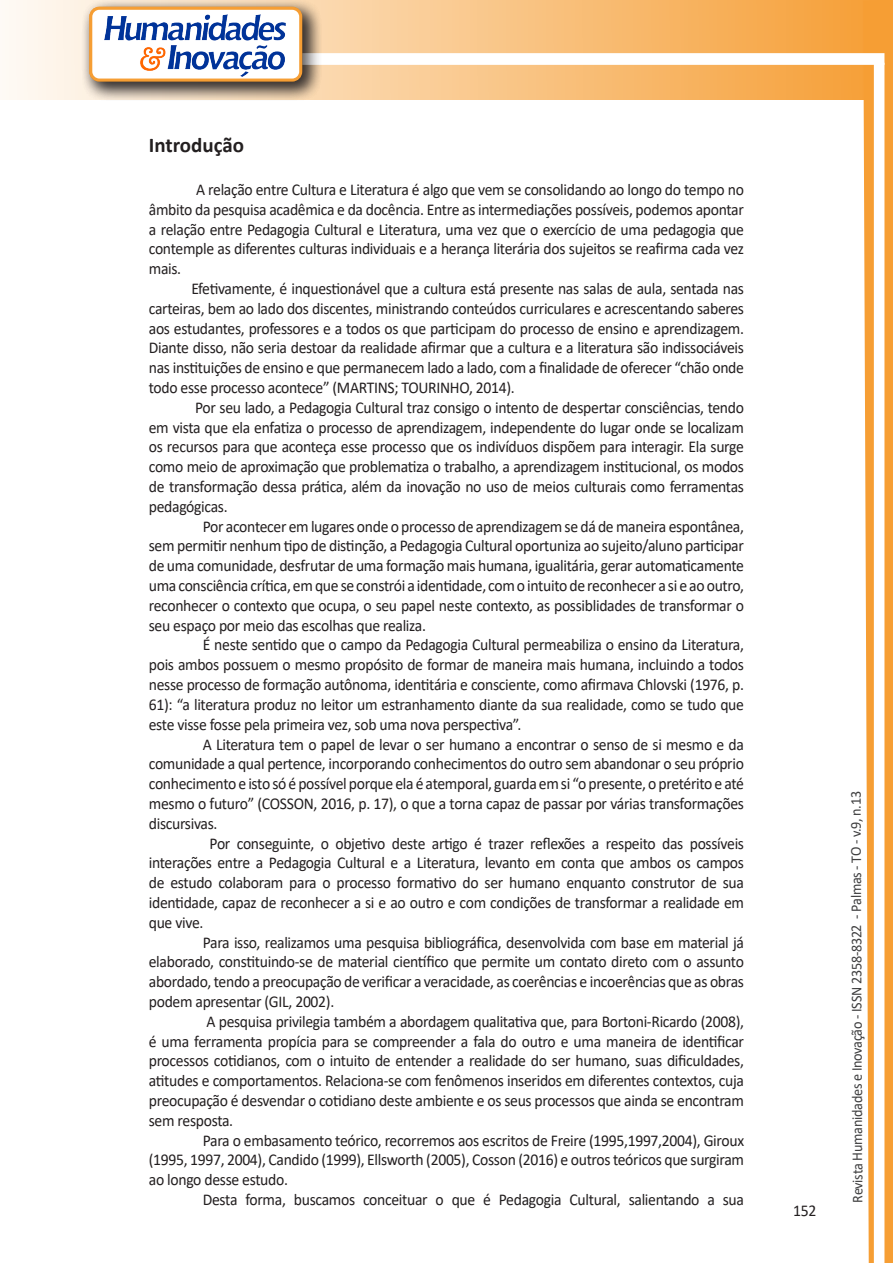
<style>
.page{position:relative;width:893px;height:1263px;background:#fff}
.page>*{position:absolute;margin:0;border:0;box-sizing:border-box;transform-origin:0 0}
.Titulo_2{font:700 21px "Calibri";color:#231f20}
.texto{font:16.5px/19.8px "Calibri";letter-spacing:-.02em;color:#231f20;text-align:justify;scale:.95 1}
.t1{font:15px "Calibri";letter-spacing:-.025em;color:#3e3e3f;scale:.95 1}
</style>
<div class="page">
<svg style="left:5px;top:0;width:858px;height:100px;background:#f9c484"></svg>
<div style="left:302px;top:53px;width:582px;height:12px;background:#fff;border:2px solid #fff"></div>
<svg style="left:863px;top:0;width:30px;height:1263px"></svg>
<div style="left:81px;top:0;width:241px;height:102px;background:#231f20;opacity:.75"></div>
<div style="left:91px;top:8px;width:210px;height:72px;background:#fff;border-radius:9px"></div>
<img style="left:104px;top:14px;width:181px;height:62px">
<div style="left:89px;top:7px;width:213px;height:75px;border:3px solid #f69e34;border-radius:9px"></div>
<p class="Titulo_2" style="left:149px;top:130px;width:97px">Introdução</p>
<p class="texto" style="left:149px;top:179px;width:628px;text-indent:47px">A relação entre Cultura e Literatura é algo que vem se consolidando ao longo do tempo no âmbito da pesquisa acadêmica e da docência. Entre as intermediações possíveis, podemos apontar a relação entre Pedagogia Cultural e Literatura, uma vez que o exercício de uma pedagogia que contemple as diferentes culturas individuais e a herança literária dos sujeitos se reafirma cada vez mais.</p>
<p class="texto" style="left:149px;top:278px;width:628px;text-indent:43px">Efetivamente, é inquestionável que a cultura está presente nas salas de aula, sentada nas carteiras, bem ao lado dos discentes, ministrando conteúdos curriculares e acrescentando saberes aos estudantes, professores e a todos os que participam do processo de ensino e aprendizagem.<br>Diante disso, não seria destoar da realidade afirmar que a cultura e a literatura são indissociáveis nas instituições de ensino e que permanecem lado a lado, com a finalidade de oferecer “chão onde todo esse processo acontece” (MARTINS; TOURINHO, 2014).</p>
<p class="texto" style="left:149px;top:397px;width:628px;text-indent:46px">Por seu lado, a Pedagogia Cultural traz consigo o intento de despertar consciências, tendo em vista que ela enfatiza o processo de aprendizagem, independente do lugar onde se localizam os recursos para que aconteça esse processo que os indivíduos dispõem para interagir. Ela surge como meio de aproximação que problematiza o trabalho, a aprendizagem institucional, os modos de transformação dessa prática, além da inovação no uso de meios culturais como ferramentas pedagógicas.</p>
<p class="texto" style="left:149px;top:516px;width:628px;text-indent:54px">Por acontecer em lugares onde o processo de aprendizagem se dá de maneira espontânea, sem permitir nenhum tipo de distinção, a Pedagogia Cultural oportuniza ao sujeito/aluno participar de uma comunidade, desfrutar de uma formação mais humana, igualitária, gerar automaticamente uma consciência crítica, em que se constrói a identidade, com o intuito de reconhecer a si e ao outro, reconhecer o contexto que ocupa, o seu papel neste contexto, as possiblidades de transformar o seu espaço por meio das escolhas que realiza.</p>
<p class="texto" style="left:149px;top:635px;width:628px;text-indent:54px">É neste sentido que o campo da Pedagogia Cultural permeabiliza o ensino da Literatura, pois ambos possuem o mesmo propósito de formar de maneira mais humana, incluindo a todos nesse processo de formação autônoma, identitária e consciente, como afirmava Chlovski (1976, p.<br>61): “a literatura produz no leitor um estranhamento diante da sua realidade, como se tudo que este visse fosse pela primeira vez, sob uma nova perspectiva”.</p>
<p class="texto" style="left:149px;top:734px;width:628px;text-indent:54px">A Literatura tem o papel de levar o ser humano a encontrar o senso de si mesmo e da comunidade a qual pertence, incorporando conhecimentos do outro sem abandonar o seu próprio conhecimento e isto só é possível porque ela é atemporal, guarda em si “o presente, o pretérito e até mesmo o futuro” (COSSON, 2016, p. 17), o que a torna capaz de passar por várias transformações discursivas.</p>
<p class="texto" style="left:149px;top:833px;width:628px;text-indent:61px">Por conseguinte, o objetivo deste artigo é trazer reflexões a respeito das possíveis interações entre a Pedagogia Cultural e a Literatura, levanto em conta que ambos os campos de estudo colaboram para o processo formativo do ser humano enquanto construtor de sua identidade, capaz de reconhecer a si e ao outro e com condições de transformar a realidade em que vive.</p>
<p class="texto" style="left:149px;top:932px;width:628px;text-indent:54px">Para isso, realizamos uma pesquisa bibliográfica, desenvolvida com base em material já elaborado, constituindo-se de material científico que permite um contato direto com o assunto abordado, tendo a preocupação de verificar a veracidade, as coerências e incoerências que as obras podem apresentar (GIL, 2002).</p>
<p class="texto" style="left:149px;top:1011px;width:628px;text-indent:58px">A pesquisa privilegia também a abordagem qualitativa que, para Bortoni-Ricardo (2008), é uma ferramenta propícia para se compreender a fala do outro e uma maneira de identificar processos cotidianos, com o intuito de entender a realidade do ser humano, suas dificuldades, atitudes e comportamentos. Relaciona-se com fenômenos inseridos em diferentes contextos, cuja preocupação é desvendar o cotidiano deste ambiente e os seus processos que ainda se encontram sem resposta.</p>
<p class="texto" style="left:149px;top:1130px;width:628px;text-indent:54px">Para o embasamento teórico, recorremos aos escritos de Freire (1995,1997,2004), Giroux (1995, 1997, 2004), Candido (1999), Ellsworth (2005), Cosson (2016) e outros teóricos que surgiram ao longo desse estudo.</p>
<p class="texto" style="left:203px;top:1189px;width:571px">Desta forma, buscamos conceituar o que é Pedagogia Cultural, salientando a sua</p>
<p class="texto" style="left:793px;top:1200px;width:26px">152</p>
<p class="t1" style="left:846px;top:1203px;width:435px;rotate:-90deg">Revista Humanidades e Inovação - ISSN 2358-8322 - Palmas - TO - v.9, n.13</p>
</div>
